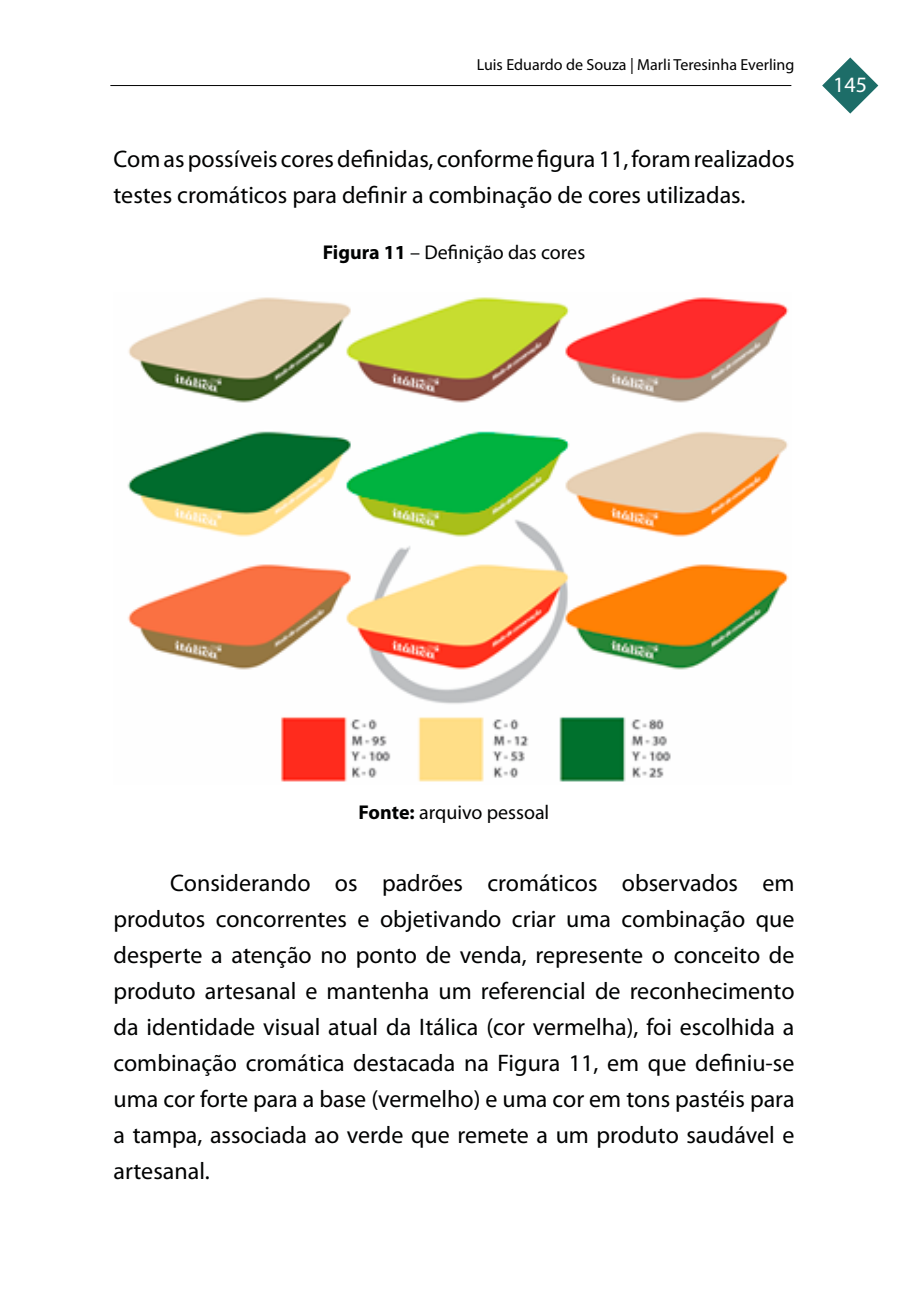
<style>
.page{position:relative;width:908px;height:1304px;background:#fff}
.page>*{position:absolute;margin:0;border:0;box-sizing:border-box;transform-origin:0 0}
.t1{font:24px/36px "Myriad Pro";color:#010202}
.t2{font:22px "Myriad Pro";color:#fff}
.t3{font:20px "Myriad Pro";color:#010202}
.t4{font:16px "Myriad Pro";color:#000}
.s1{font-weight:700}
</style>
<div class="page">
<svg style="left:822px;top:57px;width:55px;height:57px"></svg>
<hr style="left:110px;top:85px;width:681px;height:1px;background:#000">
<img style="left:127px;top:297px;width:662px;height:485px">
<p class="t4" style="left:476px;top:55px;width:319px">Luis Eduardo de Souza | Marli Teresinha Everling</p>
<p class="t1" style="left:113px;top:141px;width:682px">Com as possíveis cores definidas, conforme figura 11, foram realizados testes cromáticos para definir a combinação de cores utilizadas.</p>
<p class="t3" style="left:322px;top:240px;width:264px"><span class="s1">Figura 11</span> – Definição das cores</p>
<p class="t2" style="left:832px;top:71px;width:35px">145</p>
<p class="t3" style="left:358px;top:800px;width:192px"><span class="s1">Fonte:</span> arquivo pessoal</p>
<p class="t1" style="left:113px;top:865px;width:682px;text-align:justify;text-indent:57px">Considerando os padrões cromáticos observados em produtos concorrentes e objetivando criar uma combinação que desperte a atenção no ponto de venda, represente o conceito de produto artesanal e mantenha um referencial de reconhecimento da identidade visual atual da Itálica (cor vermelha), foi escolhida a combinação cromática destacada na Figura 11, em que definiu-se uma cor forte para a base (vermelho) e uma cor em tons pastéis para a tampa, associada ao verde que remete a um produto saudável e artesanal.</p>
</div>
